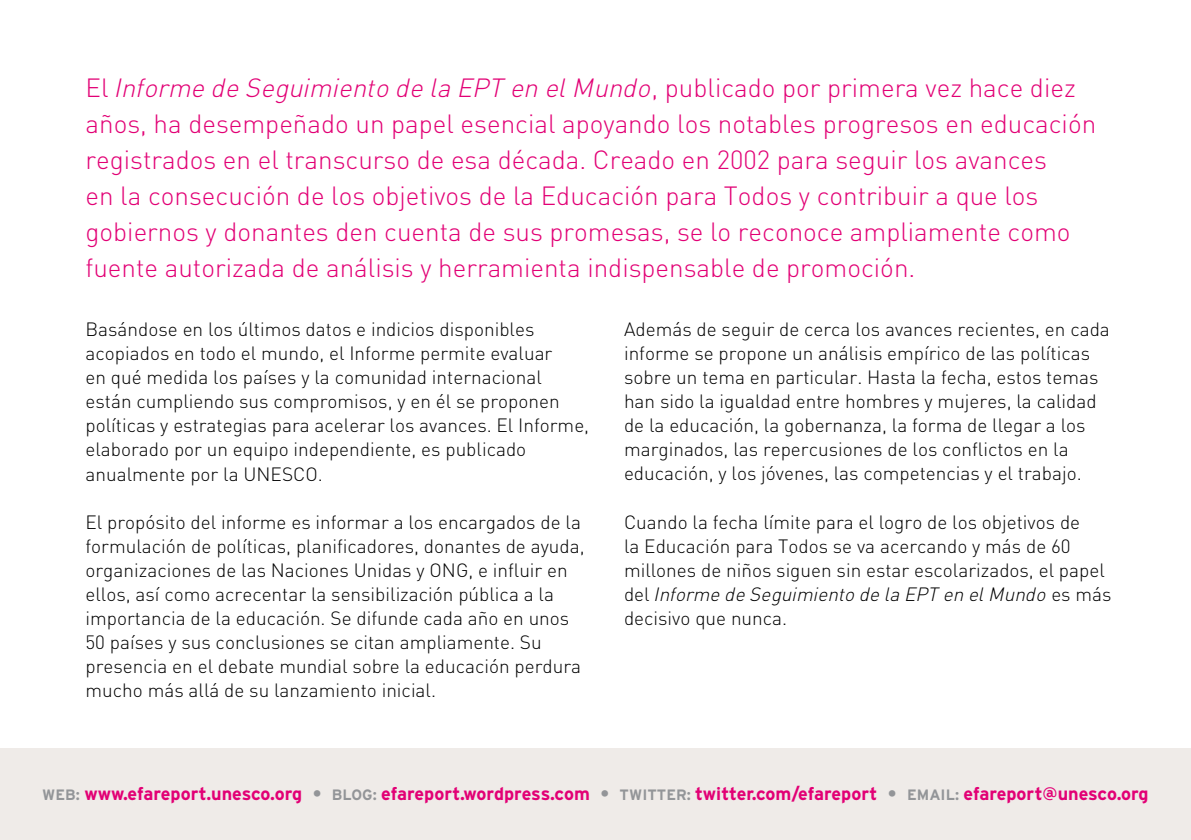
<style>
.page{position:relative;width:1191px;height:840px;background:#fff}
.page>*{position:absolute;margin:0;border:0;box-sizing:border-box;transform-origin:0 0}
.t1{font:300 26px/36px "DIN";color:#e20075}
.t2{font:300 19px/24px "DIN";color:#000}
.t3{font:700 18px "Interstate";color:#e20075}
.s1{font-style:italic}
.s2{font-size:15px;color:#939598}
.s3{color:#939598}
</style>
<div class="page">
<div style="left:0;top:748px;width:1191px;height:91px;background:#efebe8"></div>
<p class="t1" style="left:86px;top:69px;width:1012px">El <span class="s1">Informe de Seguimiento de la EPT en el Mundo</span>, publicado por primera vez hace diez años, ha desempeñado un papel esencial apoyando los notables progresos en educación registrados en el transcurso de esa década. Creado en 2002 para seguir los avances<br>en la consecución de los objetivos de la Educación para Todos y contribuir a que los gobiernos y donantes den cuenta de sus promesas, se lo reconoce ampliamente como fuente autorizada de análisis y herramienta indispensable de promoción.</p>
<p class="t2" style="left:86px;top:317px;width:505px">Basándose en los últimos datos e indicios disponibles acopiados en todo el mundo, el Informe permite evaluar<br>en qué medida los países y la comunidad internacional están cumpliendo sus compromisos, y en él se proponen políticas y estrategias para acelerar los avances. El Informe, elaborado por un equipo independiente, es publicado anualmente por la UNESCO.</p>
<p class="t2" style="left:86px;top:509px;width:500px">El propósito del informe es informar a los encargados de la formulación de políticas, planificadores, donantes de ayuda, organizaciones de las Naciones Unidas y ONG, e influir en ellos, así como acrecentar la sensibilización pública a la importancia de la educación. Se difunde cada año en unos 50 países y sus conclusiones se citan ampliamente. Su presencia en el debate mundial sobre la educación perdura mucho más allá de su lanzamiento inicial.</p>
<p class="t2" style="left:624px;top:317px;width:487px">Además de seguir de cerca los avances recientes, en cada informe se propone un análisis empírico de las políticas sobre un tema en particular. Hasta la fecha, estos temas han sido la igualdad entre hombres y mujeres, la calidad de la educación, la gobernanza, la forma de llegar a los marginados, las repercusiones de los conflictos en la educación, y los jóvenes, las competencias y el trabajo.</p>
<p class="t2" style="left:624px;top:509px;width:489px">Cuando la fecha límite para el logro de los objetivos de<br>la Educación para Todos se va acercando y más de 60 millones de niños siguen sin estar escolarizados, el papel del <span class="s1">Informe de Seguimiento de la EPT en el Mundo</span> es más decisivo que nunca.</p>
<p class="t3" style="left:42px;top:783px;width:1107px"><span class="s2">web:</span> www.efareport.unesco.org <span class="s3">•</span> <span class="s2">blog:</span> efareport.wordpress.com <span class="s3">•</span> <span class="s2">twi tter:</span> twitter.com/efareport <span class="s3">•</span> <span class="s2">emai l:</span> efareport@unesco.org</p>
</div>
